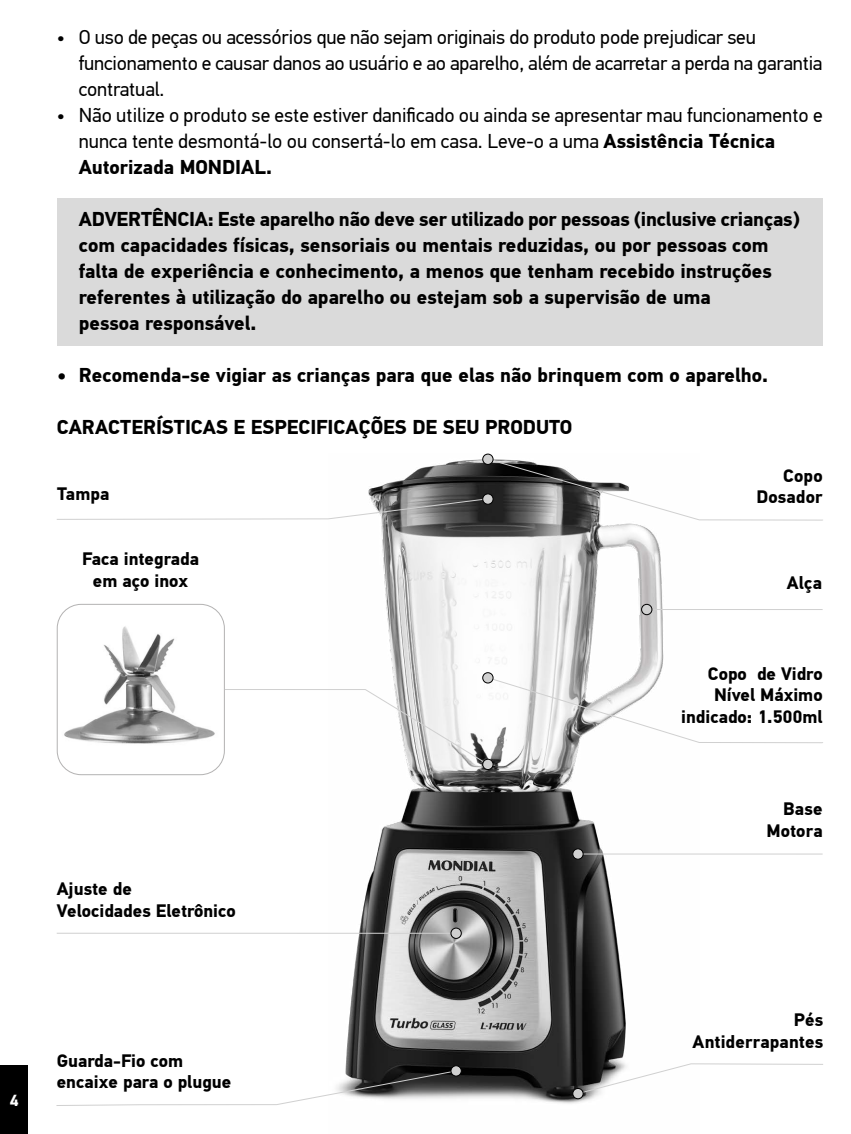
<style>
.page{position:relative;width:851px;height:1134px;background:#fff}
.page>*{position:absolute;margin:0;border:0;box-sizing:border-box;transform-origin:0 0}
.t1{font:700 20px/26px "PF Din Text Pro";color:#000}
.t2{font:20px/26px "PF Din Text Pro";letter-spacing:-.01em;color:#000}
.t3{font:700 18px/21.6px "PF Din Text Pro";color:#000;text-align:right}
.t4{font:700 16px "PF Din Text Pro";color:#fff}
.s1{font-weight:700}
</style>
<div class="page">
<div style="left:0;top:1065px;width:28px;height:69px;background:#000"></div>
<div style="left:57px;top:198px;width:765px;height:148px;background:#dadada"></div>
<img style="left:328px;top:454px;width:371px;height:650px">
<img style="left:57px;top:619px;width:167px;height:125px">
<div style="left:57px;top:604px;width:168px;height:171px;border:1px solid #b3b2b2;border-radius:24px"></div>
<svg style="left:56px;top:458px;width:767px;height:63px"></svg>
<hr style="left:652px;top:609px;width:170px;height:1px;background:#d0d0d0">
<svg style="left:224px;top:676px;width:599px;height:90px"></svg>
<hr style="left:57px;top:933px;width:399px;height:1px;background:#d0d0d0">
<hr style="left:578px;top:853px;width:244px;height:1px;background:#d0d0d0">
<svg style="left:576px;top:1063px;width:247px;height:32px"></svg>
<svg style="left:56px;top:1070px;width:401px;height:36px"></svg>
<div style="left:451px;top:928px;width:10px;height:10px;background:#d0d0d0;border-radius:50%"></div>
<div style="left:450px;top:927px;width:11px;height:12px;border:1px solid #000;border-radius:50%"></div>
<div style="left:572px;top:849px;width:11px;height:10px;background:#d0d0d0;border-radius:50%"></div>
<div style="left:572px;top:848px;width:11px;height:12px;border:1px solid #000;border-radius:50%"></div>
<div style="left:451px;top:1066px;width:10px;height:10px;background:#d0d0d0;border-radius:50%"></div>
<div style="left:450px;top:1065px;width:11px;height:11px;border:1px solid #000;border-radius:50%"></div>
<div style="left:572px;top:1088px;width:11px;height:11px;background:#d0d0d0;border-radius:50%"></div>
<div style="left:572px;top:1088px;width:11px;height:11px;border:1px solid #000;border-radius:50%"></div>
<div style="left:641px;top:604px;width:10px;height:11px;background:#d0d0d0;border-radius:50%"></div>
<div style="left:641px;top:604px;width:11px;height:11px;border:1px solid #000;border-radius:50%"></div>
<div style="left:482px;top:759px;width:11px;height:10px;background:#d0d0d0;border-radius:50%"></div>
<div style="left:482px;top:759px;width:11px;height:11px;border:1px solid #000;border-radius:50%"></div>
<div style="left:482px;top:673px;width:11px;height:10px;background:#d0d0d0;border-radius:50%"></div>
<div style="left:482px;top:672px;width:11px;height:11px;border:1px solid #000;border-radius:50%"></div>
<div style="left:482px;top:494px;width:11px;height:10px;background:#d0d0d0;border-radius:50%"></div>
<div style="left:482px;top:493px;width:11px;height:12px;border:1px solid #000;border-radius:50%"></div>
<div style="left:482px;top:454px;width:11px;height:10px;background:#d0d0d0;border-radius:50%"></div>
<div style="left:482px;top:454px;width:11px;height:11px;border:1px solid #000;border-radius:50%"></div>
<p class="t4" style="left:10px;top:1090px;width:10px">4</p>
<p class="t2" style="left:79px;top:24px;width:745px;text-indent:-22px">• O uso de peças ou acessórios que não sejam originais do produto pode prejudicar seu funcionamento e causar danos ao usuário e ao aparelho, além de acarretar a perda na garantia contratual.</p>
<p class="t2" style="left:79px;top:102px;width:745px;text-indent:-22px">• Não utilize o produto se este estiver danificado ou ainda se apresentar mau funcionamento e nunca tente desmontá-lo ou consertá-lo em casa. Leve-o a uma <span class="s1">Assistência Técnica<br>Autorizada MONDIAL.</span></p>
<p class="t1" style="left:79px;top:206px;width:722px">ADVERTÊNCIA: Este aparelho não deve ser utilizado por pessoas (inclusive crianças) com capacidades físicas, sensoriais ou mentais reduzidas, ou por pessoas com falta de experiência e conhecimento, a menos que tenham recebido instruções referentes à utilização do aparelho ou estejam sob a supervisão de uma<br>pessoa responsável.</p>
<p class="t1" style="left:57px;top:362px;width:712px">• Recomenda-se vigiar as crianças para que elas não brinquem com o aparelho.</p>
<p class="t1" style="left:57px;top:414px;width:517px">CARACTERÍSTICAS E ESPECIFICAÇÕES DE SEU PRODUTO</p>
<p class="t3" style="left:57px;top:483px;width:54px">Tampa</p>
<p class="t3" style="left:82px;top:548px;width:118px;text-align:center">Faca integrada em aço inox</p>
<p class="t3" style="left:57px;top:878px;width:180px;text-align:left">Ajuste de<br>Velocidades Eletrônico</p>
<p class="t3" style="left:57px;top:1050px;width:176px;text-align:left">Guarda-Fio com encaixe para o plugue</p>
<p class="t3" style="left:756px;top:465px;width:68px">Copo<br>Dosador</p>
<p class="t3" style="left:786px;top:573px;width:37px">Alça</p>
<p class="t3" style="left:681px;top:663px;width:143px">Copo de Vidro<br>Nível Máximo indicado: 1.500ml</p>
<p class="t3" style="left:766px;top:799px;width:58px">Base<br>Motora</p>
<p class="t3" style="left:692px;top:1010px;width:132px">Pés<br>Antiderrapantes</p>
</div>
